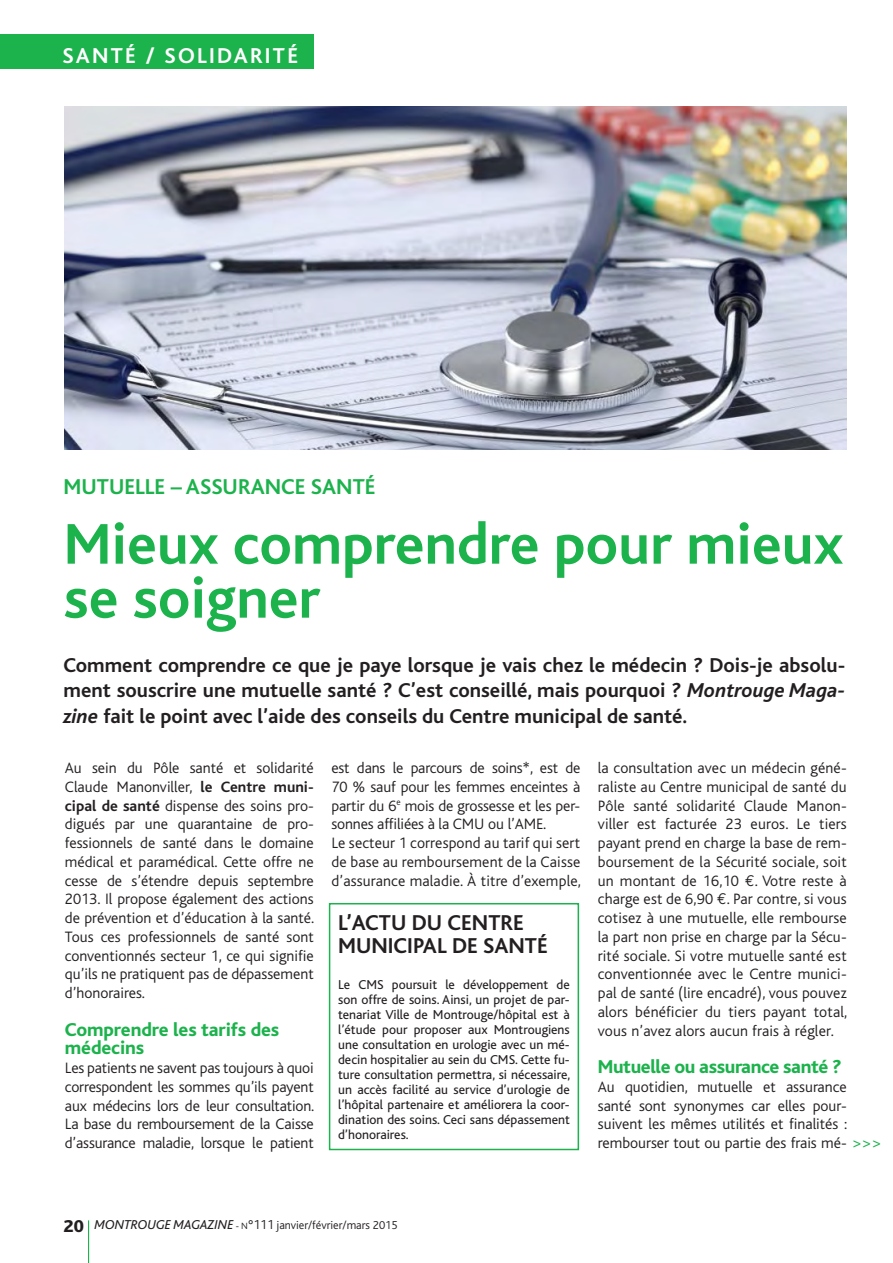
<style>
.page{position:relative;width:893px;height:1263px;background:#fff}
.page>*{position:absolute;margin:0;border:0;box-sizing:border-box;transform-origin:0 0}
.t1{font:700 60px/54px "Bliss";color:#1cb24c}
.t2{font:700 22.5px/22.5px "Bliss";color:#231f20}
.t3{font:700 22.5px "Bliss";color:#1cb24c}
.t4{font:700 22.5px "Bliss";letter-spacing:.1em;color:#fff}
.t5{font:700 21px/25.2px "Bliss";color:#231f20;text-align:justify}
.t6{font:800 19.5px/18.8px "Bliss";letter-spacing:-.02em;color:#1cb24c}
.t7{font:300 15.75px/18.8px "Bliss";color:#231f20;text-align:justify}
.t8{font:13.5px/15px "Bliss";color:#231f20;text-align:justify}
.t9{font:300 12px "Bliss";color:#231f20}
.s1{font-style:italic}
.s2{font-weight:700}
.s3{font-family:"Euro Mono";font-weight:400}
.s4{color:#1cb24c}
.s5{font-weight:800;font-size:18px}
.s6{font-weight:400;font-style:italic;font-size:13.5px}
.s7{font-weight:400;font-size:9px}
.s8{font-size:9.45px}
.s9{font-size:13.5px}
</style>
<div class="page">
<hr style="left:88px;top:1220px;width:1px;height:43px;background:#1cb24c">
<div style="left:0;top:34px;width:313px;height:34px;background:#1cb24c"></div>
<div style="left:329px;top:903px;width:250px;height:247px;border:2px solid #1cb24c"></div>
<img style="left:65px;top:106px;width:781px;height:344px">
<h2 class="t4" style="left:62px;top:48px;width:237px">SANTÉ / SOLIDARITÉ</h2>
<h2 class="t3" style="left:64px;top:478px;width:313px">MUTUELLE – ASSURANCE SANTÉ</h2>
<h1 class="t1" style="left:64px;top:523px;width:781px">Mieux comprendre pour mieux se soigner</h1>
<p class="t5" style="left:64px;top:655px;width:783px">Comment comprendre ce que je paye lorsque je vais chez le médecin ? Dois-je absolu&shy;ment souscrire une mutuelle santé ? C’est conseillé, mais pourquoi ? <span class="s1">Montrouge Maga&shy;zine</span> fait le point avec l’aide des conseils du Centre municipal de santé.</p>
<p class="t7" style="left:65px;top:760px;width:251px">Au sein du Pôle santé et solidarité Claude Manonviller, <span class="s2">le Centre muni&shy;cipal de santé</span> dispense des soins pro&shy;digués par une quarantaine de pro&shy;fessionnels de santé dans le domaine médical et paramédical. Cette offre ne cesse de s’étendre depuis septembre 2013. Il propose également des actions de prévention et d’éducation à la santé.<br>Tous ces professionnels de santé sont conventionnés secteur 1, ce qui signifie qu’ils ne pratiquent pas de dépassement d’honoraires.</p>
<p class="t6" style="left:65px;top:1022px;width:216px">Comprendre les tarifs des médecins</p>
<p class="t7" style="left:65px;top:1060px;width:251px">Les patients ne savent pas toujours à quoi correspondent les sommes qu’ils payent aux médecins lors de leur consultation.<br>La base du remboursement de la Caisse d’assurance maladie, lorsque le patient</p>
<p class="t7" style="left:331px;top:760px;width:251px;text-align:left">est dans le parcours de soins*, est de 70 % sauf pour les femmes enceintes à partir du 6<sup>e</sup> mois de grossesse et les per&shy;sonnes affiliées à la CMU ou l’AME.<br>Le secteur 1 correspond au tarif qui sert de base au remboursement de la Caisse d’assurance maladie. À titre d’exemple,</p>
<p class="t7" style="left:598px;top:760px;width:251px">la consultation avec un médecin géné&shy;raliste au Centre municipal de santé du Pôle santé solidarité Claude Manon&shy;viller est facturée 23 euros. Le tiers payant prend en charge la base de rem&shy;boursement de la Sécurité sociale, soit un montant de 16,10 <span class="s3">€</span>. Votre reste à charge est de 6,90 <span class="s3">€</span>. Par contre, si vous cotisez à une mutuelle, elle rembourse la part non prise en charge par la Sécu&shy;rité sociale. Si votre mutuelle santé est conventionnée avec le Centre munici&shy;pal de santé (lire encadré), vous pouvez alors bénéficier du tiers payant total, vous n’avez alors aucun frais à régler.</p>
<p class="t6" style="left:598px;top:1059px;width:245px">Mutuelle ou assurance santé ?</p>
<p class="t7" style="left:598px;top:1078px;width:285px;text-align:left">Au quotidien, mutuelle et assurance santé sont synonymes car elles pour&shy;suivent les mêmes utilités et finalités : rembourser tout ou partie des frais mé- <span class="s4">&gt;&gt;&gt;</span></p>
<h2 class="t2" style="left:338px;top:914px;width:211px">L’ACTU DU CENTRE<br>MUNICIPAL DE SANTÉ</h2>
<p class="t8" style="left:338px;top:979px;width:234px">Le CMS poursuit le développement de son offre de soins. Ainsi, un projet de par&shy;tenariat Ville de Montrouge/hôpital est à l’étude pour proposer aux Montrougiens une consultation en urologie avec un mé&shy;decin hospitalier au sein du CMS. Cette fu&shy;ture consultation permettra, si nécessaire, un accès facilité au service d’urologie de l’hôpital partenaire et améliorera la coor&shy;dination des soins. Ceci sans dépassement d’honoraires.</p>
<p class="t9" style="left:64px;top:1220px;width:335px"><span class="s5">20</span> <span class="s6">MONTROUGE MAGAZINE</span> <span class="s7">-</span> <span class="s8">N</span><span class="s9">°111</span> janvier/février/mars 2015</p>
</div>
